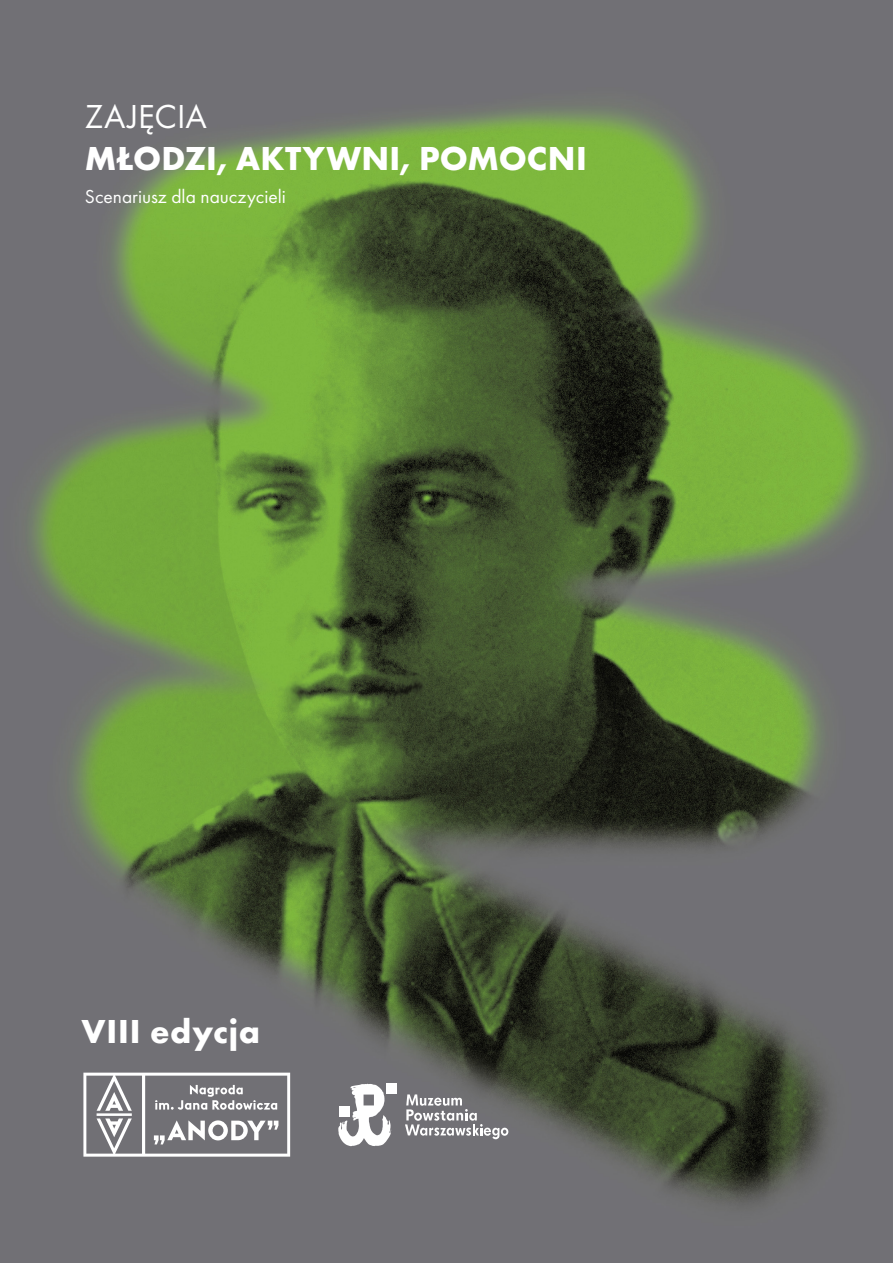
<style>
.page{position:relative;width:893px;height:1263px;background:#fff}
.page>*{position:absolute;margin:0;border:0;box-sizing:border-box;transform-origin:0 0}
.t1{font:700 34.5px "Futura PT";letter-spacing:.01em;color:#fff}
.t2{font:34.5px "Futura PT";letter-spacing:.005em;color:#fff}
.t3{font:19.5px "Futura PT";color:#fff}
</style>
<div class="page">
<img style="left:0;top:0;width:893px;height:1263px">
<svg style="left:405px;top:1094px;width:103px;height:45px;background:#919093"></svg>
<svg style="left:338px;top:1083px;width:53px;height:63px"></svg>
<div style="left:339px;top:1106px;width:11px;height:11px;background:#fff"></div>
<div style="left:386px;top:1083px;width:11px;height:11px;background:#fff"></div>
<svg style="left:83px;top:1073px;width:207px;height:84px"></svg>
<p class="t2" style="left:85px;top:96px;width:124px">ZAJĘCIA</p>
<p class="t1" style="left:85px;top:137px;width:504px">MŁODZI, AKTYWNI, POMOCNI</p>
<p class="t3" style="left:85px;top:185px;width:203px">Scenariusz dla nauczycieli</p>
<p class="t1" style="left:82px;top:1010px;width:180px">VIII edycja</p>
</div>
